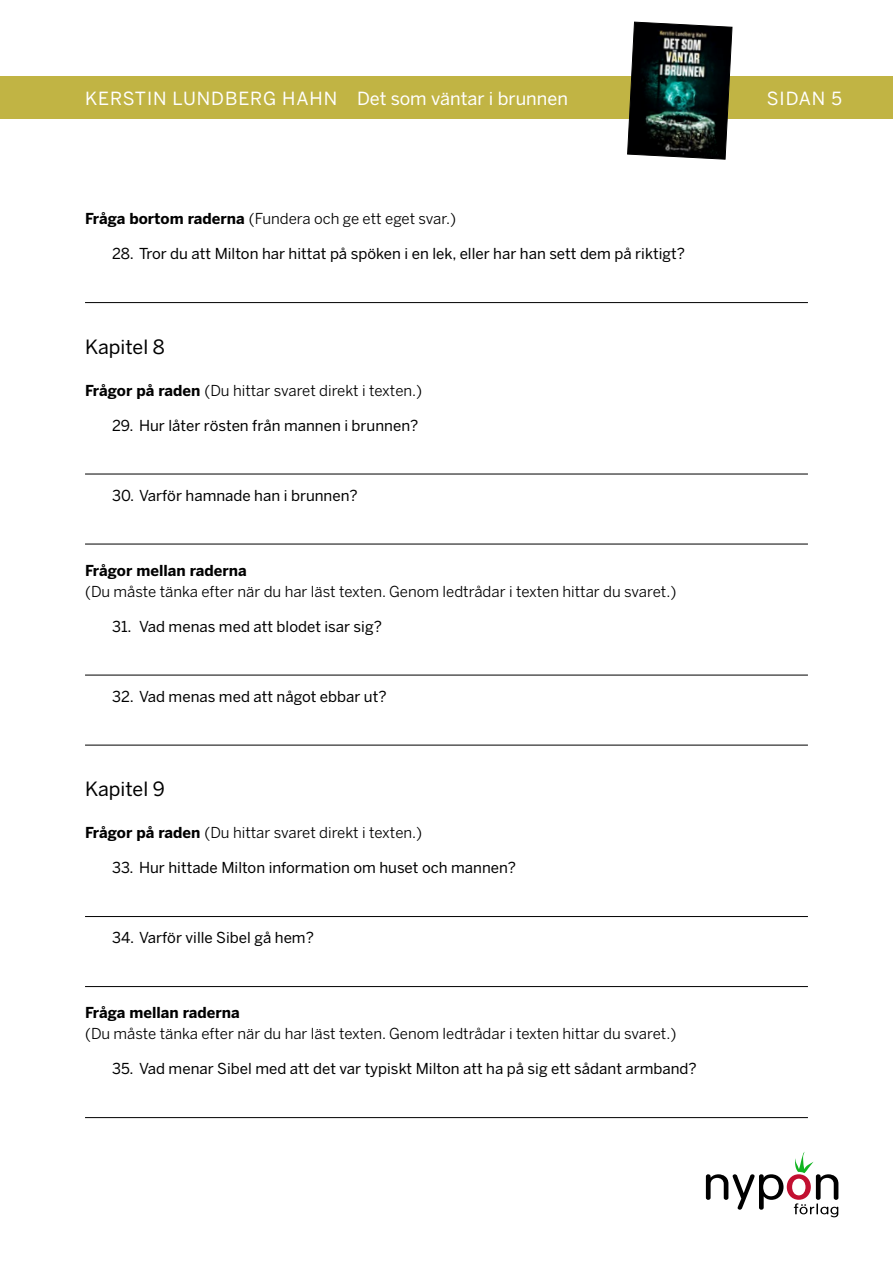
<style>
.page{position:relative;width:893px;height:1263px;background:#fff}
.page>*{position:absolute;margin:0;border:0;box-sizing:border-box;transform-origin:0 0}
.t1{font:19.5px "Benton Sans";color:#000}
.t2{font:18px "Benton Sans";letter-spacing:.01em;color:#fff}
.t3{font:15px "Benton Sans";color:#000}
.t4{font:15px "Benton Sans";color:#000}
.t5{font:700 15px "Benton Sans";color:#000}
.s1{font-weight:700}
</style>
<div class="page">
<div style="left:0;top:77px;width:893px;height:42px;background:#c1b444"></div>
<img style="left:627px;top:21px;width:106px;height:139px">
<svg style="left:706px;top:1152px;width:132px;height:65px"></svg>
<hr style="left:85px;top:302px;width:723px;height:1px;background:#000">
<hr style="left:85px;top:474px;width:723px;height:1px;background:#000">
<hr style="left:85px;top:544px;width:723px;height:1px;background:#000">
<hr style="left:85px;top:675px;width:723px;height:1px;background:#000">
<hr style="left:85px;top:745px;width:723px;height:1px;background:#000">
<hr style="left:85px;top:916px;width:723px;height:1px;background:#000">
<hr style="left:85px;top:986px;width:723px;height:1px;background:#000">
<hr style="left:85px;top:1117px;width:723px;height:1px;background:#000">
<p class="t2" style="left:85px;top:88px;width:484px">KERSTIN LUNDBERG HAHN Det som väntar i brunnen</p>
<p class="t2" style="left:767px;top:88px;width:77px">SIDAN 5</p>
<p class="t4" style="left:85px;top:210px;width:373px"><span class="s1">Fråga bortom raderna</span> (Fundera och ge ett eget svar.)</p>
<p class="t3" style="left:112px;top:245px;width:574px">28. Tror du att Milton har hittat på spöken i en lek, eller har han sett dem på riktigt?</p>
<h1 class="t1" style="left:85px;top:335px;width:81px">Kapitel 8</h1>
<p class="t4" style="left:85px;top:381px;width:339px"><span class="s1">Frågor på raden</span> (Du hittar svaret direkt i texten.)</p>
<p class="t3" style="left:112px;top:417px;width:308px">29. Hur låter rösten från mannen i brunnen?</p>
<p class="t3" style="left:112px;top:487px;width:247px">30. Varför hamnade han i brunnen?</p>
<p class="t5" style="left:85px;top:562px;width:163px">Frågor mellan raderna</p>
<p class="t4" style="left:85px;top:582px;width:593px">(Du måste tänka efter när du har läst texten. Genom ledtrådar i texten hittar du svaret.)</p>
<p class="t3" style="left:112px;top:618px;width:271px">31. Vad menas med att blodet isar sig?</p>
<p class="t3" style="left:112px;top:688px;width:276px">32. Vad menas med att något ebbar ut?</p>
<h1 class="t1" style="left:85px;top:778px;width:81px">Kapitel 9</h1>
<p class="t4" style="left:85px;top:824px;width:339px"><span class="s1">Frågor på raden</span> (Du hittar svaret direkt i texten.)</p>
<p class="t3" style="left:112px;top:859px;width:406px">33. Hur hittade Milton information om huset och mannen?</p>
<p class="t3" style="left:112px;top:929px;width:203px">34. Varför ville Sibel gå hem?</p>
<p class="t5" style="left:85px;top:1004px;width:156px">Fråga mellan raderna</p>
<p class="t4" style="left:85px;top:1025px;width:593px">(Du måste tänka efter när du har läst texten. Genom ledtrådar i texten hittar du svaret.)</p>
<p class="t3" style="left:112px;top:1060px;width:586px">35. Vad menar Sibel med att det var typiskt Milton att ha på sig ett sådant armband?</p>
</div>
